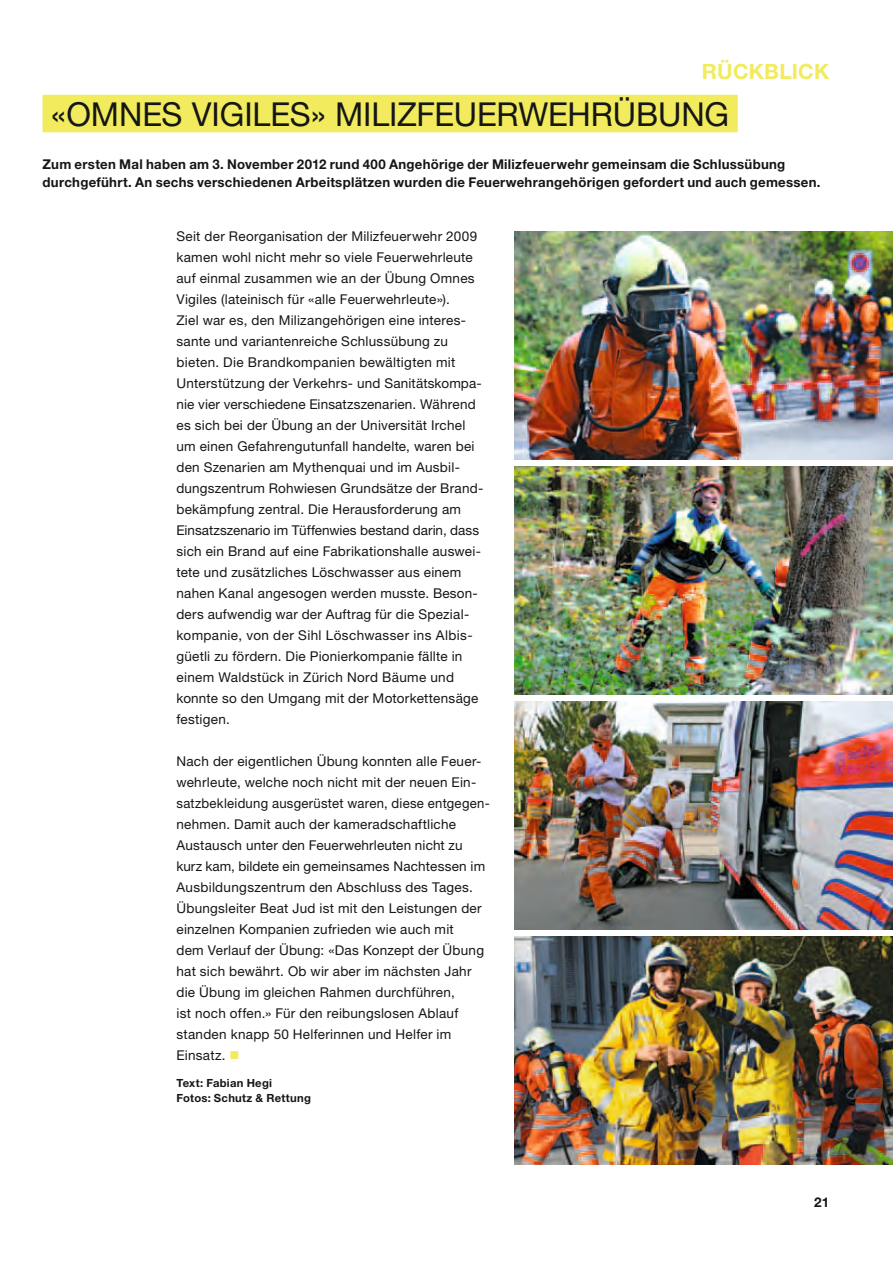
<style>
.page{position:relative;width:893px;height:1263px;background:#fff}
.page>*{position:absolute;margin:0;border:0;box-sizing:border-box;transform-origin:0 0}
.t1{font:33px "Helvetica Neue LT Std";letter-spacing:-.005em;color:#151616}
.t2{font:700 21px "Helvetica Neue LT Std";letter-spacing:.01em;color:#f1eb5d}
.t3{font:13.5px/21px "Helvetica Neue LT Std";letter-spacing:.02em;color:#151616}
.t4{font:700 13.5px/18px "Helvetica Neue LT Std";letter-spacing:.02em;color:#151616}
.t5{font:700 11.25px/15px "Helvetica Neue LT Std";letter-spacing:.025em;color:#151616}
.s1{color:#f1eb5d}
</style>
<div class="page">
<div style="left:43px;top:95px;width:695px;height:37px;background:#f1eb5d"></div>
<img style="left:514px;top:701px;width:379px;height:229px">
<img style="left:514px;top:231px;width:379px;height:229px">
<img style="left:514px;top:936px;width:379px;height:229px">
<img style="left:514px;top:466px;width:379px;height:229px">
<h2 class="t2" style="left:702px;top:58px;width:129px">Rückblick</h2>
<h1 class="t1" style="left:51px;top:94px;width:609px">«OMNES VIGILES» MILIZFEUERWEHRÜbung</h1>
<p class="t4" style="left:43px;top:155px;width:779px">Zum ersten Mal haben am 3. November 2012 rund 400 Angehörige der Milizfeuerwehr gemeinsam die Schlussübung durchgeführt. An sechs verschiedenen Arbeitsplätzen wurden die Feuerwehrangehörigen gefordert und auch gemessen.</p>
<p class="t3" style="left:176px;top:225px;width:308px">Seit der Reorganisation der Milizfeuerwehr 2009 kamen wohl nicht mehr so viele Feuerwehrleute auf einmal zusammen wie an der Übung Omnes Vigiles (lateinisch für «alle Feuerwehrleute»).<br>Ziel war es, den Milizangehörigen eine interes&shy;sante und variantenreiche Schlussübung zu bieten. Die Brandkompanien bewältigten mit Unterstützung der Verkehrs- und Sanitätskompa&shy;nie vier verschiedene Einsatzszenarien. Während es sich bei der Übung an der Universität Irchel um einen Gefahrengutunfall handelte, waren bei den Szenarien am Mythenquai und im Ausbil&shy;dungszentrum Rohwiesen Grundsätze der Brand&shy;bekämpfung zentral. Die Herausforderung am Einsatzszenario im Tüffenwies bestand darin, dass sich ein Brand auf eine Fabrikationshalle auswei&shy;tete und zusätzliches Löschwasser aus einem nahen Kanal angesogen werden musste. Beson&shy;ders aufwendig war der Auftrag für die Spezial&shy;kompanie, von der Sihl Löschwasser ins Albis&shy;güetli zu fördern. Die Pionierkompanie fällte in einem Waldstück in Zürich Nord Bäume und konnte so den Umgang mit der Motorkettensäge festigen.</p>
<p class="t3" style="left:176px;top:750px;width:315px">Nach der eigentlichen Übung konnten alle Feuer&shy;wehrleute, welche noch nicht mit der neuen Ein&shy;satzbekleidung ausgerüstet waren, diese entgegen&shy;nehmen. Damit auch der kameradschaftliche Austausch unter den Feuerwehrleuten nicht zu kurz kam, bildete ein gemeinsames Nachtessen im Ausbildungszentrum den Abschluss des Tages.<br>Übungsleiter Beat Jud ist mit den Leistungen der einzelnen Kompanien zufrieden wie auch mit<br>dem Verlauf der Übung: «Das Konzept der Übung hat sich bewährt. Ob wir aber im nächsten Jahr die Übung im gleichen Rahmen durchführen,<br>ist noch offen.» Für den reibungslosen Ablauf standen knapp 50 Helferinnen und Helfer im Einsatz. <span class="s1">■</span></p>
<p class="t5" style="left:176px;top:1075px;width:136px">Text: Fabian Hegi<br>Fotos: Schutz &amp; Rettung</p>
<p class="t4" style="left:814px;top:1193px;width:17px">21</p>
</div>
